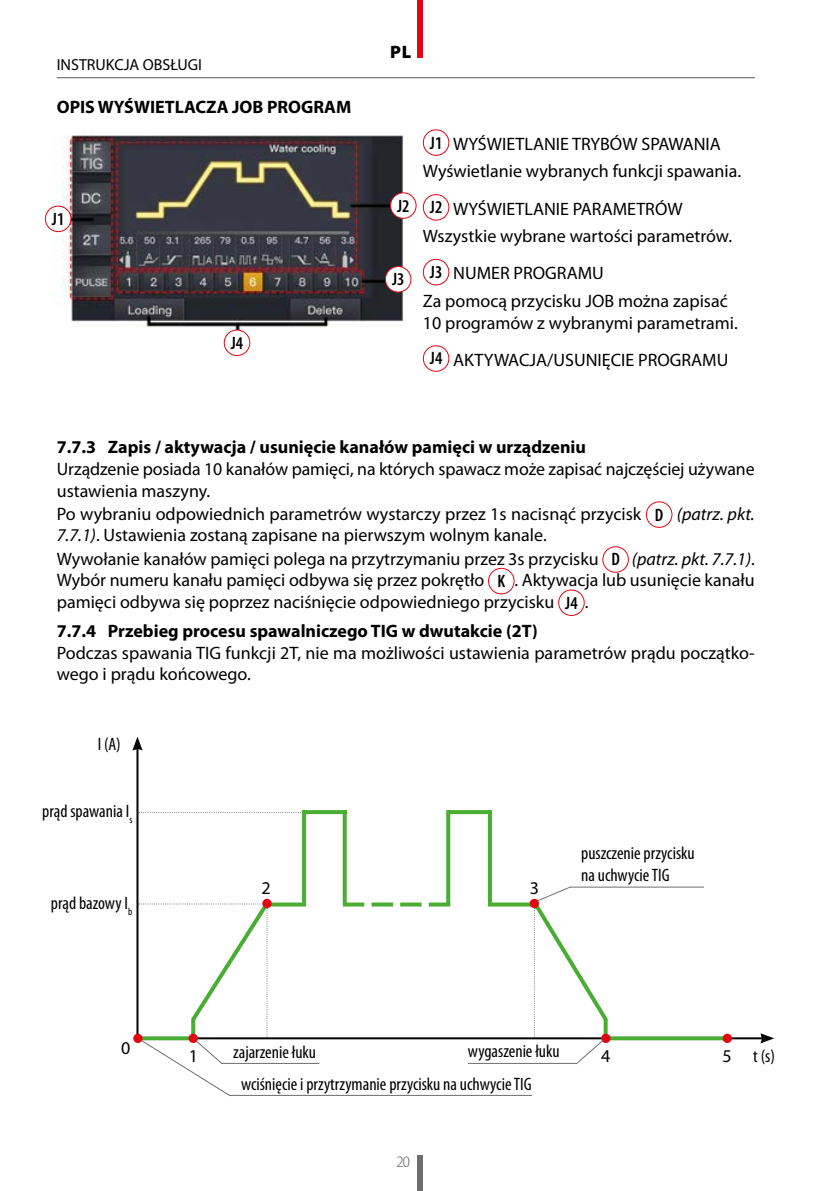
<style>
.page{position:relative;width:840px;height:1191px;background:#fff}
.page>*{position:absolute;margin:0;border:0;box-sizing:border-box;transform-origin:0 0}
.t1{font:18px/21.6px "Myriad Pro";color:#000}
.t2{font:condensed 18px/21.6px "Myriad Pro";color:#000}
.t3{font:700 18px "Myriad Pro";color:#000}
.t4{font:600 condensed 18px "Myriad Pro";color:#000}
.t5{font:900 18px "Myriad Pro";color:#000}
.t6{font:16px "Myriad Pro";color:#000}
.t7{font:300 semi-condensed 16px "Myriad Pro";color:#575756}
.s1{font-weight:600;font-stretch:condensed}
.s2{font-style:italic}
.s3{font-stretch:normal}
</style>
<div class="page">
<hr style="left:57px;top:77px;width:697px;height:1px;background:#575756">
<div style="left:417px;top:0;width:5px;height:58px;background:#e30613"></div>
<div style="left:417px;top:1155px;width:5px;height:36px;background:#706f6f"></div>
<svg style="left:138px;top:812px;width:163px;height:1px"></svg>
<img style="left:52px;top:135px;width:355px;height:216px">
<div style="left:390px;top:193px;width:26px;height:25px;background:#fff;border-radius:50%"></div>
<div style="left:390px;top:192px;width:26px;height:27px;border:1px solid #e30613;border-radius:50%"></div>
<div style="left:385px;top:266px;width:26px;height:26px;background:#fff;border-radius:50%"></div>
<div style="left:385px;top:266px;width:26px;height:26px;border:1px solid #e30613;border-radius:50%"></div>
<div style="left:224px;top:330px;width:26px;height:25px;background:#fff;border-radius:50%"></div>
<div style="left:224px;top:329px;width:26px;height:27px;border:1px solid #e30613;border-radius:50%"></div>
<div style="left:422px;top:129px;width:27px;height:27px;border:1px solid #e30613;border-radius:50%"></div>
<div style="left:422px;top:194px;width:27px;height:27px;border:1px solid #e30613;border-radius:50%"></div>
<div style="left:422px;top:259px;width:27px;height:26px;border:1px solid #e30613;border-radius:50%"></div>
<div style="left:422px;top:345px;width:27px;height:27px;border:1px solid #e30613;border-radius:50%"></div>
<div style="left:45px;top:206px;width:26px;height:26px;background:#fff;border-radius:50%"></div>
<div style="left:45px;top:206px;width:26px;height:26px;border:1px solid #e30613;border-radius:50%"></div>
<hr style="left:136px;top:747px;width:2px;height:291px;background:#000">
<svg style="left:132px;top:736px;width:10px;height:14px"></svg>
<hr style="left:137px;top:1037px;width:625px;height:2px;background:#000">
<svg style="left:759px;top:1033px;width:14px;height:10px"></svg>
<svg style="left:611px;top:1036px;width:111px;height:4px"></svg>
<svg style="left:487px;top:902px;width:41px;height:4px"></svg>
<svg style="left:287px;top:902px;width:19px;height:4px"></svg>
<svg style="left:343px;top:902px;width:21px;height:4px"></svg>
<svg style="left:371px;top:902px;width:22px;height:4px"></svg>
<svg style="left:400px;top:902px;width:21px;height:4px"></svg>
<svg style="left:428px;top:902px;width:22px;height:4px"></svg>
<svg style="left:306px;top:810px;width:36px;height:4px"></svg>
<svg style="left:450px;top:810px;width:37px;height:4px"></svg>
<svg style="left:302px;top:810px;width:4px;height:94px"></svg>
<svg style="left:342px;top:810px;width:4px;height:94px"></svg>
<svg style="left:487px;top:810px;width:4px;height:94px"></svg>
<svg style="left:446px;top:810px;width:4px;height:94px"></svg>
<svg style="left:722px;top:1033px;width:9px;height:10px"></svg>
<svg style="left:136px;top:898px;width:151px;height:199px"></svg>
<svg style="left:528px;top:887px;width:83px;height:178px"></svg>
<hr style="left:229px;top:1095px;width:303px;height:1px;background:#706f6f">
<hr style="left:569px;top:886px;width:134px;height:1px;background:#706f6f">
<hr style="left:222px;top:1063px;width:97px;height:1px;background:#706f6f">
<hr style="left:467px;top:1063px;width:109px;height:1px;background:#706f6f">
<svg style="left:188px;top:1033px;width:10px;height:10px"></svg>
<div style="left:529px;top:898px;width:9px;height:10px;background:#e30613;border-radius:50%"></div>
<div style="left:133px;top:1033px;width:9px;height:10px;background:#e30613;border-radius:50%"></div>
<div style="left:645px;top:501px;width:27px;height:27px;border:1px solid #e30613;border-radius:50%"></div>
<div style="left:602px;top:546px;width:26px;height:27px;border:1px solid #e30613;border-radius:50%"></div>
<div style="left:488px;top:568px;width:26px;height:26px;border:1px solid #e30613;border-radius:50%"></div>
<div style="left:558px;top:589px;width:26px;height:27px;border:1px solid #e30613;border-radius:50%"></div>
<p class="t6" style="left:57px;top:55px;width:147px">INSTRUKCJA OBSŁUGI</p>
<p class="t3" style="left:57px;top:95px;width:296px">OPIS WYŚWIETLACZA JOB PROGRAM</p>
<p class="t4" style="left:52px;top:209px;width:14px">J1</p>
<p class="t4" style="left:231px;top:333px;width:14px">J4</p>
<p class="t5" style="left:390px;top:40px;width:23px">PL</p>
<p class="t4" style="left:397px;top:196px;width:14px">J2</p>
<p class="t4" style="left:392px;top:269px;width:14px">J3</p>
<p class="t1" style="left:422px;top:130px;width:320px;line-height:27.6px;text-indent:7px"><span class="s1">J1</span> WYŚWIETLANIE TRYBÓW SPAWANIA<br>Wyświetlanie wybranych funkcji spawania.</p>
<p class="t1" style="left:422px;top:194px;width:311px;line-height:27.6px;text-indent:7px"><span class="s1">J2</span> WYŚWIETLANIE PARAMETRÓW<br>Wszystkie wybrane wartości parametrów.</p>
<p class="t1" style="left:422px;top:259px;width:306px;line-height:27.6px;text-indent:7px"><span class="s1">J3</span> NUMER PROGRAMU<br>Za pomocą przycisku JOB można zapisać</p>
<p class="t1" style="left:422px;top:304px;width:316px;line-height:37.2px;text-align:center">10 programów z wybranymi parametrami.<br><span class="s1">J4</span> AKTYWACJA/USUNIĘCIE PROGRAMU</p>
<p class="t3" style="left:57px;top:435px;width:530px">7.7.3 Zapis / aktywacja / usunięcie kanałów pamięci w urządzeniu</p>
<p class="t1" style="left:57px;top:458px;width:699px">Urządzenie posiada 10 kanałów pamięci, na których spawacz może zapisać najczęściej używane ustawienia maszyny.</p>
<p class="t1" style="left:57px;top:503px;width:699px">Po wybraniu odpowiednich parametrów wystarczy przez 1s nacisnąć przycisk <span class="s1">D</span> <span class="s2">(patrz. pkt.<br>7.7.1)</span>. Ustawienia zostaną zapisane na pierwszym wolnym kanale.</p>
<p class="t1" style="left:57px;top:547px;width:699px;text-align:justify">Wywołanie kanałów pamięci polega na przytrzymaniu przez 3s przycisku <span class="s1">D</span> <span class="s2">(patrz. pkt. 7.7.1)</span>.<br>Wybór numeru kanału pamięci odbywa się przez pokrętło <span class="s1">K</span> . Aktywacja lub usunięcie kanału pamięci odbywa się poprzez naciśnięcie odpowiedniego przycisku <span class="s1">J4</span> .</p>
<p class="t3" style="left:57px;top:619px;width:482px">7.7.4 Przebieg procesu spawalniczego TIG w dwutakcie (2T)</p>
<p class="t1" style="left:57px;top:641px;width:699px">Podczas spawania TIG funkcji 2T, nie ma możliwości ustawienia parametrów prądu początko&shy;wego i prądu końcowego.</p>
<p class="t2" style="left:98px;top:733px;width:24px">I (A)</p>
<p class="t2" style="left:42px;top:800px;width:91px">prąd spawania I<sub>s</sub></p>
<p class="t2" style="left:51px;top:891px;width:83px">prąd bazowy I<sub>b</sub></p>
<p class="t1" style="left:121px;top:1036px;width:11px">0</p>
<p class="t1" style="left:261px;top:877px;width:11px">2</p>
<p class="t1" style="left:529px;top:877px;width:11px">3</p>
<p class="t2" style="left:581px;top:842px;width:115px">puszczenie przycisku na uchwycie TIG</p>
<p class="t2" style="left:233px;top:1040px;width:84px">zajarzenie łuku</p>
<p class="t2" style="left:467px;top:1040px;width:93px">wygaszenie łuku</p>
<p class="t1" style="left:188px;top:1045px;width:11px">1</p>
<p class="t1" style="left:601px;top:1045px;width:11px">4</p>
<p class="t2" style="left:722px;top:1045px;width:54px"><span class="s3">5</span> t (s)</p>
<p class="t2" style="left:241px;top:1072px;width:292px">wciśnięcie i przytrzymanie przycisku na uchwycie TIG</p>
<p class="t7" style="left:396px;top:1153px;width:15px">20</p>
</div>
